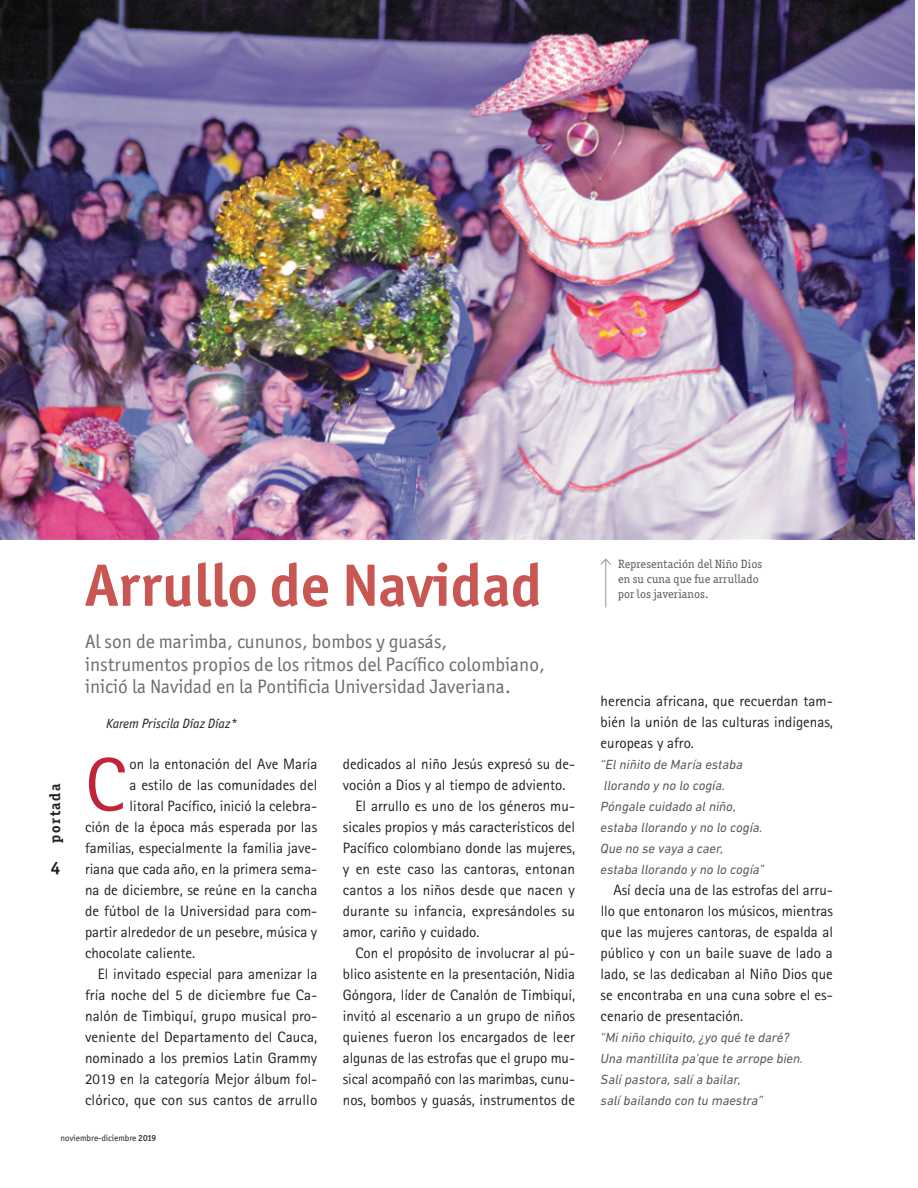
<style>
.page{position:relative;width:918px;height:1188px;background:#fff}
.page>*{position:absolute;margin:0;border:0;box-sizing:border-box;transform-origin:0 0}
.t1{font:75.9px "AT Rotis Sans Serif";color:#be263c}
.t2{font:700 60px "Officina Sans ITC";color:#c85754}
.t3{font:19.5px/22.5px "Officina Sans ITC";color:#6c6d70}
.t4{font:700 18px "Officina Sans ITC";color:#231f20}
.t5{font:15px/21px "AT Rotis Sans Serif";color:#231f20;text-align:justify}
.t6{font:700 15px "Officina Ser ITC";letter-spacing:.1em;color:#231f20}
.t7{font:italic 13.5px/21px "DIN Next LT Pro";color:#57585a}
.t8{font:italic 13.5px "Officina Sans ITC";color:#231f20}
.t9{font:12px/15px "Officina Ser ITC";letter-spacing:.01em;color:#57585a}
.t10{font:9px "Officina Sans ITC";color:#231f20}
.s1{font-weight:500}
</style>
<div class="page">
<img style="left:0;top:0;width:915px;height:540px">
<hr style="left:605px;top:559px;width:1px;height:48px;background:#939598">
<svg style="left:600px;top:558px;width:11px;height:7px"></svg>
<p class="t6" style="left:46px;top:843px;width:61px;rotate:-90deg">portada</p>
<p class="t4" style="left:51px;top:857px;width:11px">4</p>
<h2 class="t2" style="left:85px;top:548px;width:459px">Arrullo de Navidad</h2>
<h3 class="t3" style="left:85px;top:630px;width:461px">Al son de marimba, cununos, bombos y guasás, instrumentos propios de los ritmos del Pacífico colombiano, inició la Navidad en la Pontificia Universidad Javeriana.</h3>
<p class="t8" style="left:106px;top:715px;width:132px">Karem Priscila Díaz Díaz*</p>
<h1 class="t1" style="left:85px;top:740px;width:42px">C</h1>
<p class="t5" style="left:130px;top:753px;width:189px">on la entonación del Ave María</p>
<p class="t5" style="left:130px;top:774px;width:189px">a estilo de las comunidades del</p>
<p class="t5" style="left:130px;top:795px;width:189px">litoral Pacífico, inició la celebra-</p>
<p class="t5" style="left:85px;top:816px;width:234px">ción de la época más esperada por las</p>
<p class="t5" style="left:85px;top:837px;width:234px">familias, especialmente la familia jave-</p>
<p class="t5" style="left:85px;top:858px;width:234px">riana que cada año, en la primera sema-</p>
<p class="t5" style="left:85px;top:879px;width:234px">na de diciembre, se reúne en la cancha</p>
<p class="t5" style="left:85px;top:900px;width:234px">de fútbol de la Universidad para com-</p>
<p class="t5" style="left:85px;top:921px;width:234px">partir alrededor de un pesebre, música y</p>
<p class="t5" style="left:85px;top:942px;width:112px">chocolate caliente.</p>
<p class="t5" style="left:98px;top:963px;width:221px">El invitado especial para amenizar la</p>
<p class="t5" style="left:85px;top:984px;width:234px">fría noche del 5 de diciembre fue Ca-</p>
<p class="t5" style="left:85px;top:1005px;width:234px">nalón de Timbiquí, grupo musical pro-</p>
<p class="t5" style="left:85px;top:1026px;width:234px">veniente del Departamento del Cauca,</p>
<p class="t5" style="left:85px;top:1047px;width:234px">nominado a los premios Latin Grammy</p>
<p class="t5" style="left:85px;top:1068px;width:234px">2019 en la categoría Mejor álbum fol-</p>
<p class="t5" style="left:85px;top:1089px;width:234px">clórico, que con sus cantos de arrullo</p>
<p class="t5" style="left:343px;top:753px;width:234px">dedicados al niño Jesús expresó su de-</p>
<p class="t5" style="left:343px;top:774px;width:224px">voción a Dios y al tiempo de adviento.</p>
<p class="t5" style="left:356px;top:795px;width:221px">El arrullo es uno de los géneros mu-</p>
<p class="t5" style="left:343px;top:816px;width:234px">sicales propios y más característicos del</p>
<p class="t5" style="left:343px;top:837px;width:234px">Pacífico colombiano donde las mujeres,</p>
<p class="t5" style="left:343px;top:858px;width:234px">y en este caso las cantoras, entonan</p>
<p class="t5" style="left:343px;top:879px;width:234px">cantos a los niños desde que nacen y</p>
<p class="t5" style="left:343px;top:900px;width:234px">durante su infancia, expresándoles su</p>
<p class="t5" style="left:343px;top:921px;width:138px">amor, cariño y cuidado.</p>
<p class="t5" style="left:356px;top:942px;width:221px">Con el propósito de involucrar al pú-</p>
<p class="t5" style="left:343px;top:963px;width:234px">blico asistente en la presentación, Nidia</p>
<p class="t5" style="left:343px;top:984px;width:234px">Góngora, líder de Canalón de Timbiquí,</p>
<p class="t5" style="left:343px;top:1005px;width:234px">invitó al escenario a un grupo de niños</p>
<p class="t5" style="left:343px;top:1026px;width:234px">quienes fueron los encargados de leer</p>
<p class="t5" style="left:343px;top:1047px;width:234px">algunas de las estrofas que el grupo mu-</p>
<p class="t5" style="left:343px;top:1068px;width:234px">sical acompañó con las marimbas, cunu-</p>
<p class="t5" style="left:343px;top:1089px;width:234px">nos, bombos y guasás, instrumentos de</p>
<p class="t10" style="left:61px;top:1133px;width:97px">noviembre-diciembre <span class="s1">2019</span></p>
<p class="t9" style="left:618px;top:556px;width:146px">Representación del Niño Dios en su cuna que fue arrullado por los javerianos.</p>
<p class="t5" style="left:601px;top:690px;width:234px">herencia africana, que recuerdan tam&shy;bién la unión de las culturas indígenas, europeas y afro.</p>
<p class="t7" style="left:601px;top:753px;width:165px">“El niñito de María estaba llorando y no lo cogía.<br>Póngale cuidado al niño, estaba llorando y no lo cogía.<br>Que no se vaya a caer,<br>estaba llorando y no lo cogía”</p>
<p class="t5" style="left:601px;top:879px;width:234px;text-indent:13px">Así decía una de las estrofas del arru&shy;llo que entonaron los músicos, mientras que las mujeres cantoras, de espalda al público y con un baile suave de lado a lado, se las dedicaban al Niño Dios que se encontraba en una cuna sobre el es&shy;cenario de presentación.</p>
<p class="t7" style="left:601px;top:1026px;width:204px">“Mi niño chiquito, ¿yo qué te daré?<br>Una mantillita pa’que te arrope bien.<br>Salí pastora, salí a bailar,<br>salí bailando con tu maestra”</p>
</div>
